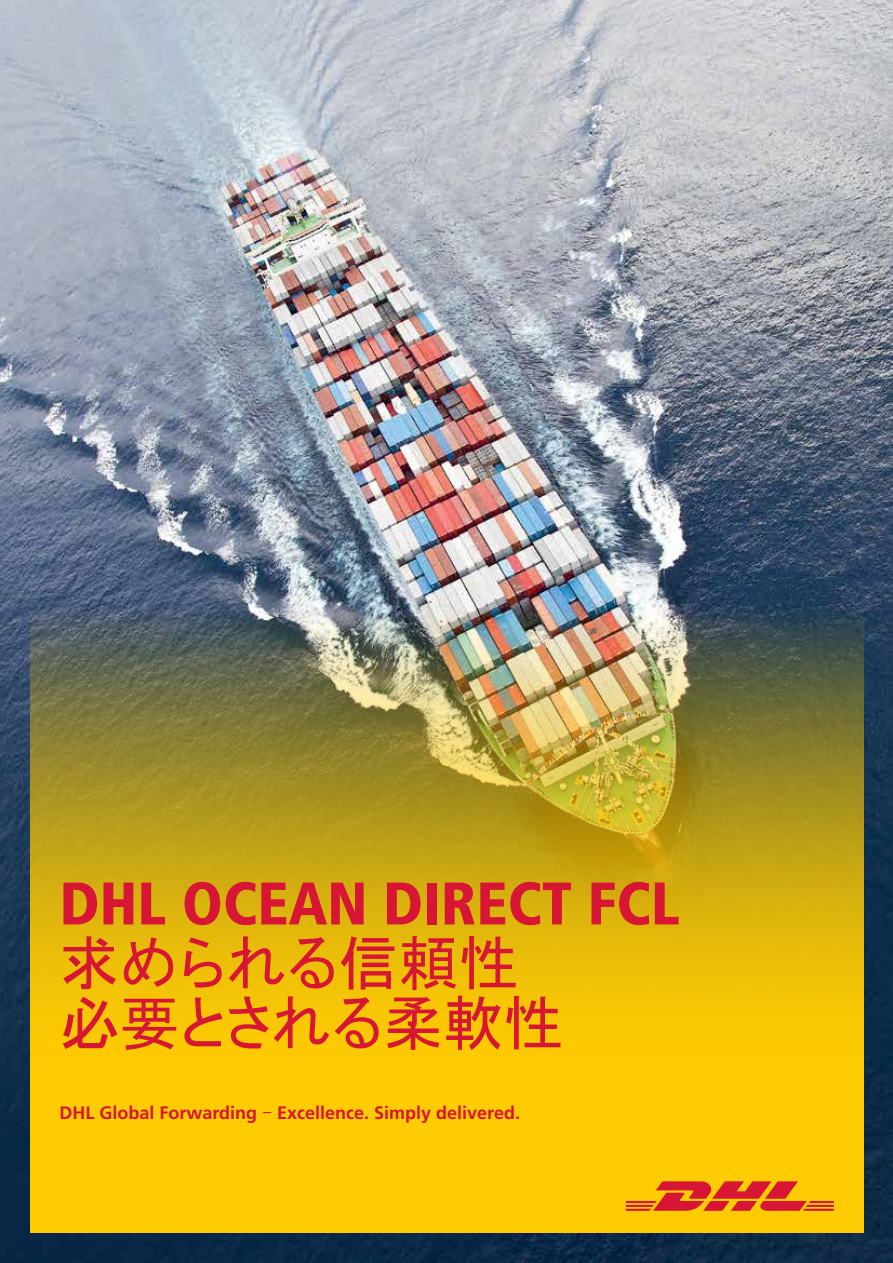
<style>
.page{position:relative;width:893px;height:1263px;background:#fff}
.page>*{position:absolute;margin:0;border:0;box-sizing:border-box;transform-origin:0 0}
.t1{font:900 condensed 60px "Frutiger LT Pro";color:#d71534}
.t2{font:60px/60px "MS P Gothic";color:#d71534}
.t3{font:700 18px "Frutiger LT Pro";color:#d71534}
.s1{font-family:"MS P Gothic";font-weight:400}
</style>
<div class="page">
<img style="left:0;top:0;width:893px;height:1263px">
<div style="left:30px;top:1132px;width:833px;height:101px;background:#ffcb03"></div>
<img style="left:30px;top:578px;width:833px;height:554px">
<svg style="left:626px;top:1181px;width:208px;height:30px"></svg>
<h1 class="t1" style="left:60px;top:867px;width:622px">DHL OCEAN DIRECT FCL</h1>
<h1 class="t2" style="left:60px;top:933px;width:505px">求められる信頼性必要とされる柔軟性</h1>
<p class="t3" style="left:60px;top:1103px;width:462px">DHL Global Forwarding <span class="s1">-</span> Excellence. Simply delivered.</p>
</div>
